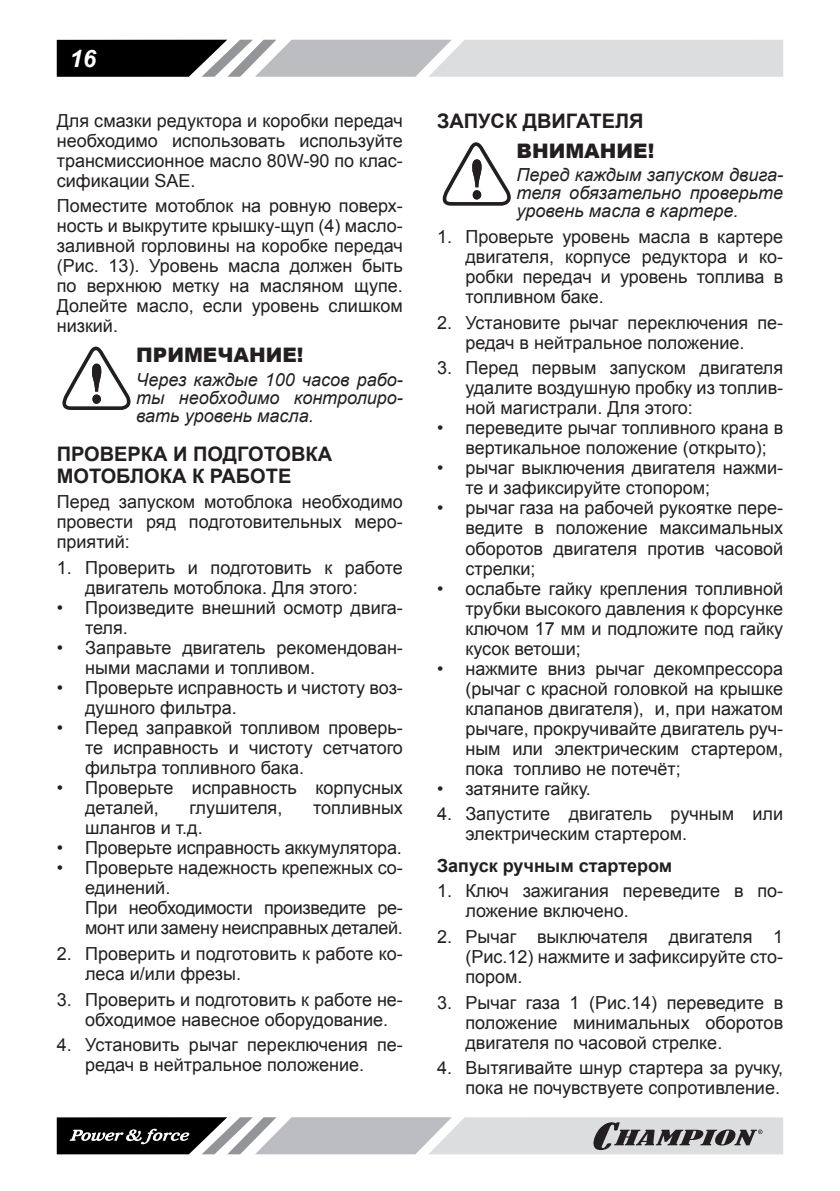
<style>
.page{position:relative;width:840px;height:1191px;background:#fff}
.page>*{position:absolute;margin:0;border:0;box-sizing:border-box;transform-origin:0 0}
.t1{font:italic 700 24px "Arial";color:#fff}
.Заголовок2{font:700 20px/22px "Arial";color:#231f20}
.ВНИМАНИЕ{font:900 20px "Arial";color:#231f20}
.Текст_список{font:18px/20px "Arial";color:#231f20}
.Текст_основной{font:18px/20px "Arial";color:#231f20;text-align:justify}
.ВНИМАНИЕ_ТЕКСТ{font:italic 18px/18px "Arial";color:#231f20;text-align:justify}
.Текст_список-2{font:18px/20px "Arial";letter-spacing:-.02em;color:#231f20}
.Заголовок3{font:700 18px "Arial";color:#231f20}
</style>
<div class="page">
<svg style="left:57px;top:40px;width:725px;height:37px;background:#a7a8a9"></svg>
<svg style="left:57px;top:1117px;width:725px;height:37px;background:#a1a1a3"></svg>
<svg style="left:62px;top:346px;width:69px;height:64px"></svg>
<svg style="left:442px;top:142px;width:69px;height:64px"></svg>
<h1 class="t1" style="left:70px;top:42px;width:28px">16</h1>
<p class="Текст_основной" style="left:57px;top:110px;width:347px">Для смазки редуктора и коробки передач необходимо использовать используйте трансмиссионное масло 80W-90 по клас&shy;сификации SAE.</p>
<p class="Текст_основной" style="left:57px;top:196px;width:347px">Поместите мотоблок на ровную поверх&shy;ность и выкрутите крышку-щуп (4) масло&shy;заливной горловины на коробке передач (Рис. 13). Уровень масла должен быть по верхнюю метку на масляном щупе.<br>Долейте масло, если уровень слишком низкий.</p>
<p class="ВНИМАНИЕ" style="left:136px;top:340px;width:169px">ПРИМЕЧАНИЕ!</p>
<p class="ВНИМАНИЕ_ТЕКСТ" style="left:136px;top:370px;width:268px">Через каждые 100 часов рабо&shy;ты необходимо контролиро&shy;вать уровень масла.</p>
<p class="Заголовок2" style="left:57px;top:443px;width:277px">ПРОВЕРКА И ПОДГОТОВКА<br>МОТОБЛОКА К РАБОТЕ</p>
<p class="Текст_основной" style="left:57px;top:492px;width:347px">Перед запуском мотоблока необходимо провести ряд подготовительных меро&shy;приятий:</p>
<p class="Текст_список" style="left:85px;top:558px;width:319px;text-indent:-28px">1. Проверить и подготовить к работе двигатель мотоблока. Для этого:</p>
<p class="Текст_список" style="left:85px;top:598px;width:319px;text-indent:-28px">• Произведите внешний осмотр двига&shy;теля.</p>
<p class="Текст_список" style="left:85px;top:638px;width:319px;text-indent:-28px">• Заправьте двигатель рекомендован&shy;ными маслами и топливом.</p>
<p class="Текст_список" style="left:85px;top:678px;width:319px;text-indent:-28px">• Проверьте исправность и чистоту воз&shy;душного фильтра.</p>
<p class="Текст_список" style="left:85px;top:718px;width:319px;text-align:justify;text-indent:-28px">• Перед заправкой топливом проверь&shy;те исправность и чистоту сетчатого фильтра топливного бака.</p>
<p class="Текст_список" style="left:85px;top:778px;width:319px;text-indent:-28px">• Проверьте исправность корпусных деталей,</p>
<p class="Текст_список" style="left:189px;top:798px;width:94px">глушителя,</p>
<p class="Текст_список" style="left:313px;top:798px;width:91px">топливных</p>
<p class="Текст_список" style="left:85px;top:818px;width:119px">шлангов и т.д.</p>
<p class="Текст_список" style="left:57px;top:838px;width:346px">• Проверьте исправность аккумулятора.</p>
<p class="Текст_список" style="left:85px;top:858px;width:319px;text-indent:-28px">• Проверьте надежность крепежных со&shy;единений.</p>
<p class="Текст_список-2" style="left:85px;top:898px;width:319px">При необходимости произведите ре&shy;монт или замену неисправных деталей.</p>
<p class="Текст_список" style="left:85px;top:943px;width:319px;text-indent:-28px">2. Проверить и подготовить к работе ко&shy;леса и/или фрезы.</p>
<p class="Текст_список" style="left:85px;top:989px;width:319px;text-indent:-28px">3. Проверить и подготовить к работе не&shy;обходимое навесное оборудование.</p>
<p class="Текст_список" style="left:57px;top:1035px;width:347px;text-align:center">4. Установить рычаг переключения пе&shy;редач в нейтральное положение.</p>
<p class="Заголовок2" style="left:437px;top:111px;width:208px">ЗАПУСК ДВИГАТЕЛЯ</p>
<p class="ВНИМАНИЕ" style="left:516px;top:136px;width:139px">ВНИМАНИЕ!</p>
<p class="ВНИМАНИЕ_ТЕКСТ" style="left:516px;top:166px;width:268px">Перед каждым запуском двига&shy;теля обязательно проверьте уровень масла в картере.</p>
<p class="Текст_список" style="left:465px;top:227px;width:319px;text-align:justify;text-indent:-28px">1. Проверьте уровень масла в картере двигателя, корпусе редуктора и ко&shy;робки передач и уровень топлива в топливном баке.</p>
<p class="Текст_список" style="left:437px;top:312px;width:347px;text-align:center">2. Установите рычаг переключения пе&shy;редач в нейтральное положение.</p>
<p class="Текст_список" style="left:465px;top:358px;width:319px;text-align:justify;text-indent:-28px">3. Перед первым запуском двигателя удалите воздушную пробку из топлив&shy;ной магистрали. Для этого:</p>
<p class="Текст_список" style="left:465px;top:418px;width:319px;text-indent:-28px">• переведите рычаг топливного крана в вертикальное положение (открыто);</p>
<p class="Текст_список" style="left:465px;top:458px;width:319px;text-indent:-28px">• рычаг выключения двигателя нажми&shy;те и зафиксируйте стопором;</p>
<p class="Текст_список" style="left:465px;top:498px;width:319px;text-align:justify;text-indent:-28px">• рычаг газа на рабочей рукоятке пере&shy;ведите в положение максимальных оборотов двигателя против часовой стрелки;</p>
<p class="Текст_список" style="left:465px;top:578px;width:319px;text-align:justify;text-indent:-28px">• ослабьте гайку крепления топливной трубки высокого давления к форсунке ключом 17 мм и подложите под гайку кусок ветоши;</p>
<p class="Текст_список" style="left:465px;top:658px;width:319px;text-align:justify;text-indent:-28px">• нажмите вниз рычаг декомпрессора (рычаг с красной головкой на крышке клапанов двигателя), и, при нажатом рычаге, прокручивайте двигатель руч&shy;ным или электрическим стартером, пока топливо не потечёт;</p>
<p class="Текст_список" style="left:437px;top:778px;width:155px">• затяните гайку.</p>
<p class="Текст_список" style="left:465px;top:804px;width:319px;text-indent:-28px">4. Запустите двигатель ручным или электрическим стартером.</p>
<p class="Заголовок3" style="left:437px;top:853px;width:237px">Запуск ручным стартером</p>
<p class="Текст_список" style="left:465px;top:881px;width:319px;text-indent:-28px">1. Ключ зажигания переведите в по&shy;ложение включено.</p>
<p class="Текст_список" style="left:465px;top:927px;width:319px;text-align:justify;text-indent:-28px">2. Рычаг выключателя двигателя 1 (Рис.12) нажмите и зафиксируйте сто&shy;пором.</p>
<p class="Текст_список" style="left:465px;top:992px;width:319px;text-align:justify;text-indent:-28px">3. Рычаг газа 1 (Рис.14) переведите в положение минимальных оборотов двигателя по часовой стрелке.</p>
<p class="Текст_список" style="left:437px;top:1058px;width:347px;text-align:right">4. Вытягивайте шнур стартера за ручку, пока не почувствуете сопротивление.</p>
</div>
